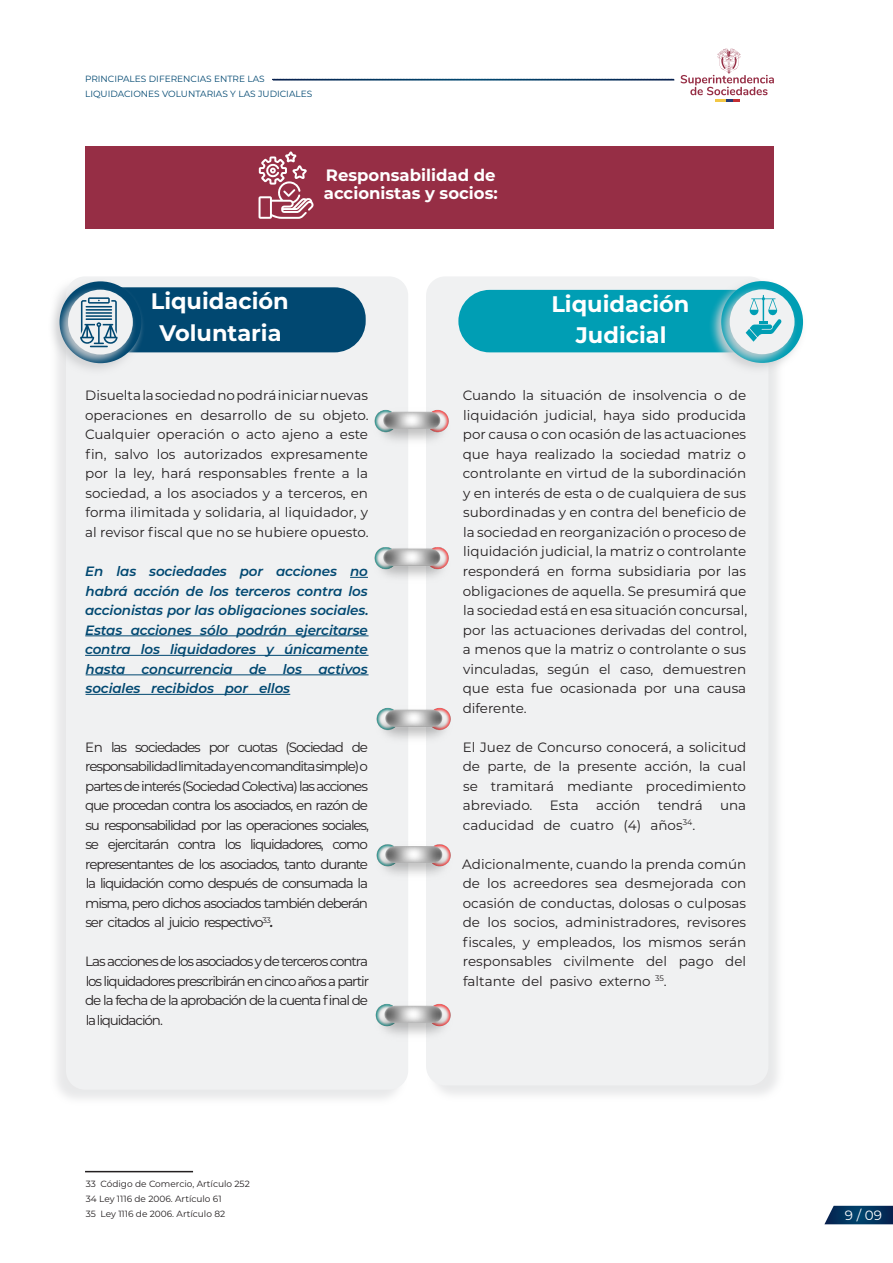
<style>
.page{position:relative;width:893px;height:1263px;background:#fff}
.page>*{position:absolute;margin:0;border:0;box-sizing:border-box;transform-origin:0 0}
.t1{font:700 22.5px "Montserrat";color:#fff}
.t2{font:700 16.5px "Montserrat";color:#fff}
.Estilo_de_párrafo_1{font:13.5px/19.5px "Montserrat";color:#231f20;text-align:justify}
.Estilo_de_párrafo_1-2{font:italic 600 13.5px/19.5px "Montserrat";letter-spacing:-.01em;color:#014871;text-align:justify}
.t3{font:13.5px "Montserrat";color:#fff}
._6_pt{font:9px "Montserrat";color:#231f20}
.t4{font:9px/15px "Montserrat";color:#014871}
.s1{font-weight:600;font-style:italic}
</style>
<div class="page">
<svg style="left:824px;top:1206px;width:69px;height:18px"></svg>
<svg style="left:272px;top:79px;width:403px;height:2px"></svg>
<svg style="left:681px;top:49px;width:93px;height:53px"></svg>
<div style="left:426px;top:276px;width:359px;height:826px;background:#f0f1f2"></div>
<div style="left:49px;top:276px;width:359px;height:830px;background:#f0f1f2"></div>
<div style="left:77px;top:287px;width:289px;height:65px;background:#014871;border-radius:31px"></div>
<div style="left:458px;top:290px;width:327px;height:62px;background:#009eb4;border-radius:31px"></div>
<div style="left:47px;top:278px;width:98px;height:98px;background:#d1d2d4;opacity:.88"></div>
<div style="left:60px;top:281px;width:81px;height:82px;background:#014871;border-radius:50%"></div>
<div style="left:55px;top:286px;width:81px;height:81px;background:#d1d2d4;opacity:.88"></div>
<div style="left:68px;top:290px;width:65px;height:64px;background:#f0f1f2;border-radius:50%"></div>
<svg style="left:80px;top:297px;width:38px;height:50px"></svg>
<svg style="left:350px;top:577px;width:18px;height:1px"></svg>
<hr style="left:85px;top:635px;width:284px;height:1px;background:#014871">
<hr style="left:85px;top:655px;width:284px;height:1px;background:#014871">
<hr style="left:86px;top:674px;width:283px;height:1px;background:#014871">
<hr style="left:86px;top:694px;width:204px;height:1px;background:#014871">
<hr style="left:85px;top:1171px;width:108px;height:1px;background:#231f20">
<img style="left:374px;top:409px;width:75px;height:170px">
<div style="left:708px;top:277px;width:99px;height:99px;background:#d1d2d4;opacity:.88"></div>
<div style="left:721px;top:281px;width:82px;height:82px;background:#009eb4;border-radius:50%"></div>
<div style="left:717px;top:286px;width:81px;height:81px;background:#d1d2d4;opacity:.88"></div>
<div style="left:730px;top:289px;width:64px;height:65px;background:#f0f1f2;border-radius:50%"></div>
<svg style="left:746px;top:329px;width:11px;height:13px"></svg>
<svg style="left:750px;top:295px;width:31px;height:42px"></svg>
<img style="left:376px;top:707px;width:75px;height:169px">
<img style="left:370px;top:1004px;width:87px;height:102px">
<div style="left:85px;top:146px;width:689px;height:82px;background:#962e45"></div>
<svg style="left:259px;top:152px;width:55px;height:67px"></svg>
<p class="t4" style="left:85px;top:71px;width:229px">PRINCIPALES DIFERENCIAS ENTRE LAS<br>LIQUIDACIONES VOLUNTARIAS Y LAS JUDICIALES</p>
<h1 class="t2" style="left:326px;top:163px;width:171px">Responsabilidad de</h1>
<h1 class="t2" style="left:324px;top:181px;width:176px">accionistas y socios:</h1>
<h1 class="t1" style="left:151px;top:285px;width:140px">Liquidación</h1>
<h1 class="t1" style="left:160px;top:316px;width:123px">Voluntaria</h1>
<h1 class="t1" style="left:551px;top:287px;width:140px">Liquidación</h1>
<h1 class="t1" style="left:576px;top:319px;width:92px">Judicial</h1>
<p class="Estilo_de_párrafo_1" style="left:85px;top:385px;width:285px">Disuelta la sociedadno podrá iniciar nuevas operaciones en desarrollo de su objeto.<br>Cualquier operación o acto ajeno a este fin, salvo los autorizados expresamente por la ley, hará responsables frente a la sociedad, a los asociados y a terceros, en forma ilimitada y solidaria, al liquidador, y al revisor fiscal que no se hubiere opuesto.</p>
<p class="Estilo_de_párrafo_1-2" style="left:85px;top:561px;width:285px">En las sociedades por acciones no habrá acción de los terceros contra los accionistas por las obligaciones sociales.<br>Estas acciones sólo podrán ejercitarse contra los liquidadores y únicamente hasta concurrencia de los activos sociales recibidos por ellos</p>
<p class="Estilo_de_párrafo_1" style="left:85px;top:736px;width:285px">En las sociedades por cuotas (Sociedad de responsabilidad limitada y en comandita simple) o partes de interés (Sociedad Colectiva) las acciones que procedan contra los asociados, en razón de su responsabilidad por las operaciones sociales, se ejercitarán contra los liquidadores, como representantes de los asociados, tanto durante la liquidación como después de consumada la misma, pero dichos asociados también deberán ser citados al juicio respectivo<sup>33</sup><span class="s1">.</span></p>
<p class="Estilo_de_párrafo_1" style="left:85px;top:951px;width:285px">Las acciones de los asociados y de terceros contra los liquidadores prescribirán en cinco años a partir de la fecha de la aprobación de la cuenta final de la liquidación.</p>
<p class="_6_pt" style="left:86px;top:1177px;width:166px">33 Código de Comercio, Artículo 252</p>
<p class="_6_pt" style="left:86px;top:1192px;width:137px">34 Ley 1116 de 2006. Artículo 61</p>
<p class="_6_pt" style="left:86px;top:1207px;width:141px">35 Ley 1116 de 2006. Artículo 82</p>
<p class="Estilo_de_párrafo_1" style="left:463px;top:385px;width:286px">Cuando la situación de insolvencia o de liquidación judicial, haya sido producida por causa o con ocasión de las actuaciones que haya realizado la sociedad matriz o controlante en virtud de la subordinación y en interés de esta o de cualquiera de sus subordinadas y en contra del beneficio de la sociedad en reorganización o proceso de liquidación judicial, la matriz o controlante responderá en forma subsidiaria por las obligaciones de aquella. Se presumirá que la sociedad está en esa situación concursal, por las actuaciones derivadas del control, a menos que la matriz o controlante o sus vinculadas, según el caso, demuestren que esta fue ocasionada por una causa diferente.</p>
<p class="Estilo_de_párrafo_1" style="left:463px;top:736px;width:285px">El Juez de Concurso conocerá, a solicitud de parte, de la presente acción, la cual se tramitará mediante procedimiento abreviado.</p>
<p class="Estilo_de_párrafo_1" style="left:550px;top:795px;width:30px">Esta</p>
<p class="Estilo_de_párrafo_1" style="left:596px;top:795px;width:46px">acción</p>
<p class="Estilo_de_párrafo_1" style="left:658px;top:795px;width:46px">tendrá</p>
<p class="Estilo_de_párrafo_1" style="left:720px;top:795px;width:28px">una</p>
<p class="Estilo_de_párrafo_1" style="left:463px;top:814px;width:234px">caducidad de cuatro (4) años<sup>34</sup>.</p>
<p class="Estilo_de_párrafo_1" style="left:462px;top:853px;width:285px">Adicionalmente, cuando la prenda común de los acreedores sea desmejorada con ocasión de conductas, dolosas o culposas de los socios, administradores, revisores fiscales, y empleados, los mismos serán responsables civilmente del pago del faltante del pasivo externo <sup>35</sup>.</p>
<p class="t3" style="left:845px;top:1205px;width:38px">9 / 09</p>
</div>
